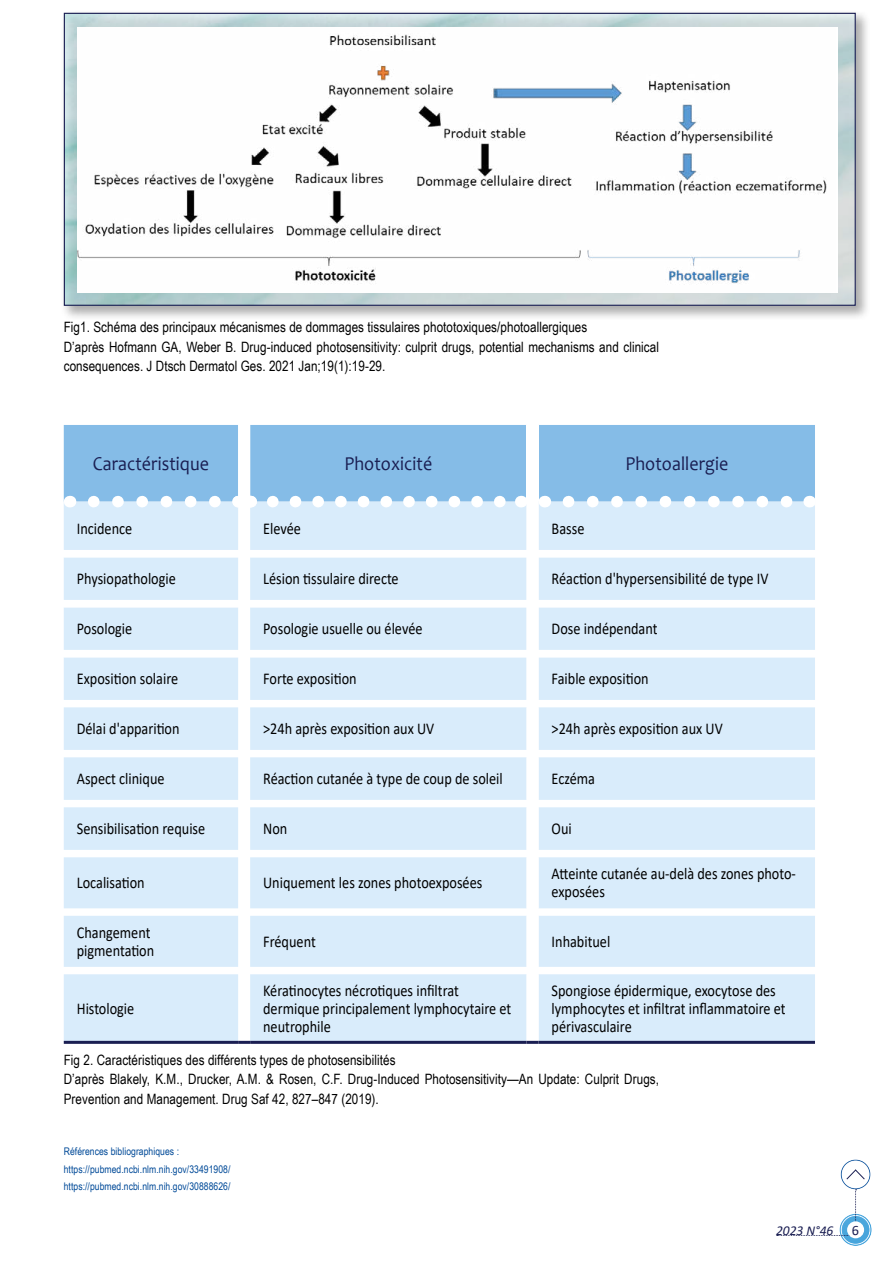
<style>
.page{position:relative;width:893px;height:1263px;background:#fff}
.page>*{position:absolute;margin:0;border:0;box-sizing:border-box;transform-origin:0 0}
.t1{font:19.8px "Candara";letter-spacing:.005em;color:#1a1e52;scale:.91 1}
.t2{font:16.5px/18px "Calibri";color:#000;scale:.86 1}
.t3{font:14.25px/19.5px "Arial Narrow";letter-spacing:.005em;color:#000}
.t4{font:14.25px "Calibri";color:#1a1e52}
.t5{font:italic 13.5px "Calibri";color:#1a1e52}
.t6{font:10.5px/17.7px "Arial Narrow";letter-spacing:.005em;color:#004a98}
</style>
<div class="page">
<div style="left:826px;top:1204px;width:56px;height:42px;background:#fff;opacity:.75"></div>
<div style="left:867px;top:1239px;width:15px;height:7px;background:#fff"></div>
<svg style="left:855px;top:1190px;width:2px;height:31px"></svg>
<svg style="left:846px;top:1169px;width:19px;height:11px"></svg>
<svg style="left:777px;top:1235px;width:72px;height:1px"></svg>
<div style="left:847px;top:1221px;width:17px;height:17px;background:#fff;border-radius:50%"></div>
<div style="left:61px;top:10px;width:810px;height:311px;background:#000;opacity:.5"></div>
<img style="left:66px;top:15px;width:788px;height:289px">
<img style="left:77px;top:27px;width:758px;height:266px">
<div style="left:64px;top:425px;width:751px;height:77px;background:#85bce7"></div>
<div style="left:527px;top:425px;width:12px;height:77px;background:#fff"></div>
<svg style="left:64px;top:502px;width:751px;height:539px;fill:#d9ecfb"></svg>
<svg style="left:94px;top:496px;width:132px;height:11px"></svg>
<svg style="left:273px;top:496px;width:236px;height:11px"></svg>
<svg style="left:238px;top:496px;width:13px;height:11px"></svg>
<svg style="left:568px;top:496px;width:229px;height:11px"></svg>
<hr style="left:64px;top:1041px;width:174px;height:3px;background:#1a1e52">
<svg style="left:238px;top:1041px;width:12px;height:3px"></svg>
<hr style="left:250px;top:1041px;width:277px;height:3px;background:#1a1e52">
<svg style="left:527px;top:1041px;width:12px;height:3px"></svg>
<hr style="left:539px;top:1041px;width:276px;height:3px;background:#1a1e52">
<p class="t3" style="left:64px;top:317px;width:597px">Fig1. Schéma des principaux mécanismes de dommages tissulaires phototoxiques/photoallergiques<br>D’après Hofmann GA, Weber B. Drug-induced photosensitivity: culprit drugs, potential mechanisms and clinical consequences. J Dtsch Dermatol Ges. 2021 Jan;19(1):19-29.</p>
<p class="t1" style="left:93px;top:451px;width:129px">Caractéristique</p>
<p class="t1" style="left:344px;top:451px;width:98px">Photoxicité</p>
<p class="t1" style="left:625px;top:451px;width:115px">Photoallergie</p>
<p class="t2" style="left:77px;top:519px;width:66px">Incidence</p>
<p class="t2" style="left:263px;top:519px;width:45px">Elevée</p>
<p class="t2" style="left:552px;top:519px;width:40px">Basse</p>
<p class="t2" style="left:77px;top:569px;width:117px">Physiopathologie</p>
<p class="t2" style="left:263px;top:569px;width:159px">Lésion tissulaire directe</p>
<p class="t2" style="left:552px;top:569px;width:254px">Réaction d'hypersensibilité de type IV</p>
<p class="t2" style="left:77px;top:619px;width:66px">Posologie</p>
<p class="t2" style="left:263px;top:619px;width:187px">Posologie usuelle ou élevée</p>
<p class="t2" style="left:552px;top:619px;width:125px">Dose indépendant</p>
<p class="t2" style="left:77px;top:669px;width:119px">Exposition solaire</p>
<p class="t2" style="left:263px;top:669px;width:110px">Forte exposition</p>
<p class="t2" style="left:552px;top:669px;width:114px">Faible exposition</p>
<p class="t2" style="left:77px;top:719px;width:121px">Délai d'apparition</p>
<p class="t2" style="left:263px;top:719px;width:201px">&gt;24h après exposition aux UV</p>
<p class="t2" style="left:552px;top:719px;width:201px">&gt;24h après exposition aux UV</p>
<p class="t2" style="left:77px;top:769px;width:104px">Aspect clinique</p>
<p class="t2" style="left:263px;top:769px;width:280px">Réaction cutanée à type de coup de soleil</p>
<p class="t2" style="left:552px;top:769px;width:52px">Eczéma</p>
<p class="t2" style="left:77px;top:819px;width:151px">Sensibilisation requise</p>
<p class="t2" style="left:263px;top:819px;width:30px">Non</p>
<p class="t2" style="left:552px;top:819px;width:25px">Oui</p>
<p class="t2" style="left:77px;top:873px;width:81px">Localisation</p>
<p class="t2" style="left:263px;top:873px;width:256px">Uniquement les zones photoexposées</p>
<p class="t2" style="left:552px;top:864px;width:286px">Atteinte cutanée au-delà des zones photo&shy;exposées</p>
<p class="t2" style="left:77px;top:923px;width:92px">Changement pigmentation</p>
<p class="t2" style="left:263px;top:932px;width:63px">Fréquent</p>
<p class="t2" style="left:552px;top:932px;width:70px">Inhabituel</p>
<p class="t2" style="left:263px;top:981px;width:290px">Kératinocytes nécrotiques infiltrat dermique principalement lymphocytaire et neutrophile</p>
<p class="t2" style="left:552px;top:981px;width:274px">Spongiose épidermique, exocytose des lymphocytes et infiltrat inflammatoire et périvasculaire</p>
<p class="t3" style="left:64px;top:1050px;width:597px">Fig 2. Caractéristiques des différents types de photosensibilités<br>D’après Blakely, K.M., Drucker, A.M. &amp; Rosen, C.F. Drug-Induced Photosensitivity—An Update: Culprit Drugs,<br>Prevention and Management. Drug Saf 42, 827–847 (2019).</p>
<p class="t2" style="left:77px;top:999px;width:68px">Histologie</p>
<p class="t6" style="left:64px;top:1142px;width:168px">Références bibliographiques : https://pubmed.ncbi.nlm.nih.gov/33491908/ https://pubmed.ncbi.nlm.nih.gov/30888626/</p>
<p class="t5" style="left:776px;top:1221px;width:59px">2023 N°46</p>
<p class="t4" style="left:852px;top:1220px;width:9px">6</p>
</div>
